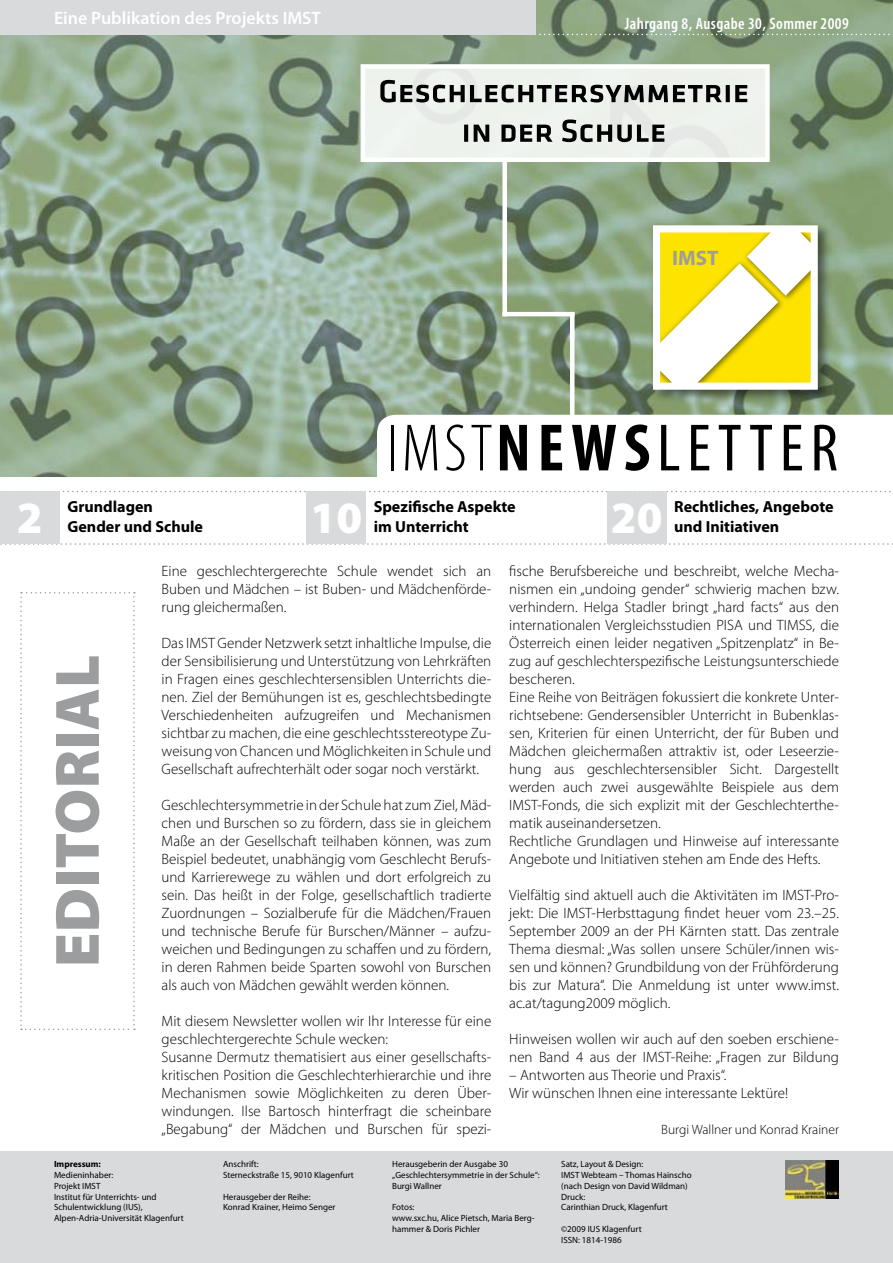
<style>
.page{position:relative;width:893px;height:1263px;background:#fff}
.page>*{position:absolute;margin:0;border:0;box-sizing:border-box;transform-origin:0 0}
.t1{font:condensed 67.5px "Myriad Pro";letter-spacing:.1em;color:#000}
.t2{font:900 63px "Myriad Pro";color:#9c9d9f}
.t3{font:900 45px "Myriad Pro";color:#fff}
.t4{font:600 18px "Myriad Pro";color:#fff}
.t5{font:600 condensed 16.5px "Myriad Pro";letter-spacing:.025em;color:#fff}
.t6{font:700 16.05px/19.2px "Myriad Pro";color:#000}
.t7{font:300 15px/18px "Myriad Pro";color:#000;text-align:justify}
.t8{font:300 13.5px "Myriad Pro";color:#000}
.t9{font:9px/10.8px "Myriad Pro";color:#000}
.t10{font:700 9px "Myriad Pro";color:#000}
.s1{font-weight:300}
.s2{font-weight:700}
</style>
<div class="page">
<img style="left:0;top:35px;width:893px;height:441px">
<div style="left:363px;top:66px;width:404px;height:94px;background:#eef2ed"></div>
<div style="left:0;top:1151px;width:893px;height:112px;background:#d9dadb"></div>
<svg style="left:536px;top:0;width:357px;height:35px;background:#8aa281"></svg>
<div style="left:648px;top:221px;width:185px;height:184px;background:#000;opacity:.5"></div>
<img style="left:653px;top:225px;width:168px;height:168px">
<div style="left:653px;top:225px;width:165px;height:165px;border:7px solid #fff"></div>
<div style="left:0;top:0;width:536px;height:35px;background:#d9dadb"></div>
<div style="left:361px;top:64px;width:409px;height:98px;border:4px solid #fff"></div>
<img style="left:786px;top:1160px;width:53px;height:38px">
<hr style="left:570px;top:312px;width:4px;height:124px;background:#fff">
<div style="left:377px;top:432px;width:516px;height:45px;background:#fff"></div>
<svg style="left:377px;top:415px;width:516px;height:17px"></svg>
<svg style="left:0;top:543px;width:893px;height:2px"></svg>
<svg style="left:59px;top:491px;width:832px;height:1px"></svg>
<svg style="left:20px;top:592px;width:115px;height:438px"></svg>
<div style="left:0;top:491px;width:59px;height:53px;background:#d9dadb"></div>
<div style="left:307px;top:491px;width:59px;height:53px;background:#d9dadb"></div>
<div style="left:607px;top:492px;width:59px;height:52px;background:#d9dadb"></div>
<div style="left:502px;top:160px;width:5px;height:156px;background:#fff"></div>
<hr style="left:502px;top:312px;width:72px;height:4px;background:#fff">
<svg style="left:380px;top:80px;width:367px;height:22px"></svg>
<svg style="left:464px;top:119px;width:200px;height:23px"></svg>
<svg style="left:659px;top:232px;width:153px;height:152px"></svg>
<p class="t4" style="left:54px;top:7px;width:269px">Eine Publikation des Projekts IMST</p>
<p class="t5" style="left:625px;top:13px;width:225px">Jahrgang 8, Ausgabe 30, Sommer 2009</p>
<h3 class="t3" style="left:17px;top:488px;width:27px">2</h3>
<h1 class="t1" style="left:387px;top:407px;width:452px"><span class="s1">IMST</span><span class="s2">NEWS</span>LETTER</h1>
<p class="t6" style="left:67px;top:497px;width:137px">Grundlagen<br>Gender und Schule</p>
<p class="t6" style="left:374px;top:497px;width:144px">Spezifische Aspekte im Unterricht</p>
<p class="t6" style="left:674px;top:497px;width:161px">Rechtliches, Angebote und Initiativen</p>
<h3 class="t3" style="left:311px;top:488px;width:53px">10</h3>
<h3 class="t3" style="left:611px;top:488px;width:53px">20</h3>
<h2 class="t2" style="left:35px;top:967px;width:314px;rotate:-90deg">EDITORIAL</h2>
<p class="t7" style="left:162px;top:562px;width:331px">Eine geschlechtergerechte Schule wendet sich an Buben und Mädchen – ist Buben- und Mädchenförde&shy;rung gleichermaßen.</p>
<p class="t7" style="left:162px;top:634px;width:331px">Das IMST Gender Netzwerk setzt inhaltliche Impulse, die der Sensibilisierung und Unterstützung von Lehrkräften in Fragen eines geschlechtersensiblen Unterrichts die&shy;nen. Ziel der Bemühungen ist es, geschlechtsbedingte Verschiedenheiten aufzugreifen und Mechanismen sichtbar zu machen, die eine geschlechtsstereotype Zu&shy;weisung von Chancen und Möglichkeiten in Schule und Gesellschaft aufrechterhält oder sogar noch verstärkt.</p>
<p class="t7" style="left:162px;top:796px;width:331px">Geschlechtersymmetrie in der Schule hat zum Ziel, Mäd&shy;chen und Burschen so zu fördern, dass sie in gleichem Maße an der Gesellschaft teilhaben können, was zum Beispiel bedeutet, unabhängig vom Geschlecht Berufs&shy;und Karrierewege zu wählen und dort erfolgreich zu sein. Das heißt in der Folge, gesellschaftlich tradierte Zuordnungen – Sozialberufe für die Mädchen/Frauen und technische Berufe für Burschen/Männer – aufzu&shy;weichen und Bedingungen zu schaffen und zu fördern, in deren Rahmen beide Sparten sowohl von Burschen als auch von Mädchen gewählt werden können.</p>
<p class="t7" style="left:162px;top:1012px;width:331px;text-align:left">Mit diesem Newsletter wollen wir Ihr Interesse für eine geschlechtergerechte Schule wecken:<br>Susanne Dermutz thematisiert aus einer gesellschafts&shy;kritischen Position die Geschlechterhierarchie und ihre Mechanismen sowie Möglichkeiten zu deren Über&shy;windungen. Ilse Bartosch hinterfragt die scheinbare „Begabung“ der Mädchen und Burschen für spezi-</p>
<p class="t7" style="left:509px;top:562px;width:331px;text-align:left">fische Berufsbereiche und beschreibt, welche Mecha&shy;nismen ein „undoing gender“ schwierig machen bzw. verhindern. Helga Stadler bringt „hard facts“ aus den internationalen Vergleichsstudien PISA und TIMSS, die Österreich einen leider negativen „Spitzenplatz“ in Be&shy;zug auf geschlechterspezifische Leistungsunterschiede bescheren.<br>Eine Reihe von Beiträgen fokussiert die konkrete Unter&shy;richtsebene: Gendersensibler Unterricht in Bubenklas&shy;sen, Kriterien für einen Unterricht, der für Buben und Mädchen gleichermaßen attraktiv ist, oder Leseerzie&shy;hung aus geschlechtersensibler Sicht. Dargestellt werden auch zwei ausgewählte Beispiele aus dem IMST-Fonds, die sich explizit mit der Geschlechterthe&shy;matik auseinandersetzen.<br>Rechtliche Grundlagen und Hinweise auf interessante Angebote und Initiativen stehen am Ende des Hefts.</p>
<p class="t7" style="left:509px;top:886px;width:331px">Vielfältig sind aktuell auch die Aktivitäten im IMST-Pro&shy;jekt: Die IMST-Herbsttagung findet heuer vom 23.–25.<br>September 2009 an der PH Kärnten statt. Das zentrale Thema diesmal: „Was sollen unsere Schüler/innen wis&shy;sen und können? Grundbildung von der Frühförderung bis zur Matura“. Die Anmeldung ist unter www.imst. ac.at/tagung2009 möglich.</p>
<p class="t7" style="left:509px;top:1030px;width:331px">Hinweisen wollen wir auch auf den soeben erschiene&shy;nen Band 4 aus der IMST-Reihe: „Fragen zur Bildung</p>
<p class="t7" style="left:509px;top:1066px;width:280px">– Antworten aus Theorie und Praxis“.<br>Wir wünschen Ihnen eine interessante Lektüre!</p>
<p class="t8" style="left:661px;top:1121px;width:179px">Burgi Wallner und Konrad Krainer</p>
<p class="t10" style="left:54px;top:1158px;width:48px">Impressum:</p>
<p class="t9" style="left:54px;top:1169px;width:131px">Medieninhaber:<br>Projekt IMST<br>Institut für Unterrichts- und<br>Schulentwicklung (IUS),<br>Alpen-Adria-Universität Klagenfurt</p>
<p class="t9" style="left:223px;top:1159px;width:132px">Anschrift:<br>Sterneckstraße 15, 9010 Klagenfurt</p>
<p class="t9" style="left:223px;top:1191px;width:114px">Herausgeber der Reihe:<br>Konrad Krainer, Heimo Senger</p>
<p class="t9" style="left:392px;top:1159px;width:149px">Herausgeberin der Ausgabe 30 „Geschlechtersymmetrie in der Schule“:<br>Burgi Wallner</p>
<p class="t9" style="left:392px;top:1202px;width:144px">Fotos:<br>www.sxc.hu, Alice Pietsch, Maria Berg&shy;hammer &amp; Doris Pichler</p>
<p class="t9" style="left:561px;top:1159px;width:132px">Satz, Layout &amp; Design:<br>IMST Webteam – Thomas Hainscho (nach Design von David Wildman)<br>Druck:<br>Carinthian Druck, Klagenfurt</p>
<p class="t9" style="left:561px;top:1223px;width:82px">©2009 IUS Klagenfurt<br>ISSN: 1814-1986</p>
</div>
